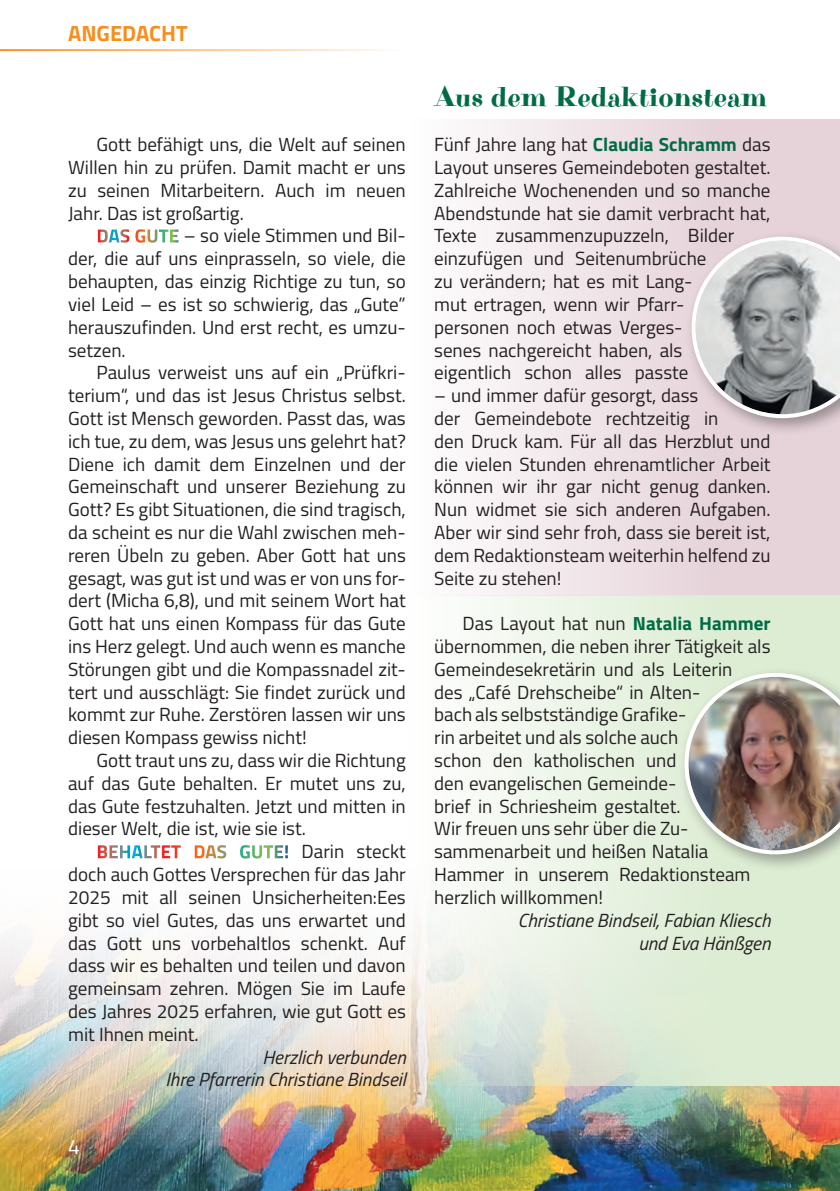
<style>
.page{position:relative;width:840px;height:1191px;background:#fff}
.page>*{position:absolute;margin:0;border:0;box-sizing:border-box;transform-origin:0 0}
.t1{font:29px "Purple Purse";color:#016c44}
.t2{font:700 22px "Titillium Web";color:#f68f1e}
.t3{font:21px "Titillium Web";color:#fff}
.t4{font:19px/22.8px "Titillium Web";color:#231f20;text-align:justify}
.t5{font:italic 19px/22.8px "Titillium Web";color:#231f20;text-align:right}
.s1{font-weight:700;color:#fff}
.s2{font-weight:700;color:#016c44}
</style>
<div class="page">
<hr style="left:0;top:49px;width:404px;height:2px;background:#f68f1e">
<img style="left:0;top:926px;width:839px;height:265px">
<div style="left:405px;top:119px;width:434px;height:476px;background:linear-gradient(to right,#fdfbfc,#e1cad3)"></div>
<svg style="left:405px;top:595px;width:434px;height:491px"></svg>
<div style="left:677px;top:666px;width:162px;height:206px;background:#231f20;opacity:.4"></div>
<img style="left:684px;top:673px;width:155px;height:181px">
<div style="left:684px;top:230px;width:155px;height:206px;background:#231f20;opacity:.4"></div>
<svg style="left:691px;top:237px;width:148px;height:181px;background:#b7b6b8"></svg>
<p class="t2" style="left:68px;top:16px;width:121px">ANGEDACHT</p>
<p class="t4" style="left:68px;top:132px;width:339px;text-indent:28px">Gott befähigt uns, die Welt auf seinen Willen hin zu prüfen. Damit macht er uns zu seinen Mitarbeitern. Auch im neuen Jahr. Das ist großartig.</p>
<p class="t4" style="left:68px;top:223px;width:339px;text-indent:28px"><span class="s1">DAS GUTE</span> – so viele Stimmen und Bil&shy;der, die auf uns einprasseln, so viele, die behaupten, das einzig Richtige zu tun, so viel Leid – es ist so schwierig, das „Gute” herauszufinden. Und erst recht, es umzu&shy;setzen.</p>
<p class="t4" style="left:68px;top:360px;width:339px;text-indent:28px">Paulus verweist uns auf ein „Prüfkri&shy;terium“, und das ist Jesus Christus selbst.<br>Gott ist Mensch geworden. Passt das, was ich tue, zu dem, was Jesus uns gelehrt hat?<br>Diene ich damit dem Einzelnen und der Gemeinschaft und unserer Beziehung zu Gott? Es gibt Situationen, die sind tragisch, da scheint es nur die Wahl zwischen meh&shy;reren Übeln zu geben. Aber Gott hat uns gesagt, was gut ist und was er von uns for&shy;dert (Micha 6,8), und mit seinem Wort hat Gott hat uns einen Kompass für das Gute ins Herz gelegt. Und auch wenn es manche Störungen gibt und die Kompassnadel zit&shy;tert und ausschlägt: Sie findet zurück und kommt zur Ruhe. Zerstören lassen wir uns diesen Kompass gewiss nicht!</p>
<p class="t4" style="left:68px;top:748px;width:339px;text-indent:28px">Gott traut uns zu, dass wir die Richtung auf das Gute behalten. Er mutet uns zu, das Gute festzuhalten. Jetzt und mitten in dieser Welt, die ist, wie sie ist.</p>
<p class="t4" style="left:68px;top:839px;width:339px;text-indent:28px"><span class="s1">BEHALTET DAS GUTE!</span> Darin steckt doch auch Gottes Versprechen für das Jahr 2025 mit all seinen Unsicherheiten:Ees gibt so viel Gutes, das uns erwartet und das Gott uns vorbehaltlos schenkt. Auf dass wir es behalten und teilen und davon gemeinsam zehren. Mögen Sie im Laufe des Jahres 2025 erfahren, wie gut Gott es mit Ihnen meint.</p>
<p class="t5" style="left:165px;top:1044px;width:242px">Herzlich verbunden<br>Ihre Pfarrerin Christiane Bindseil</p>
<p class="t3" style="left:68px;top:1131px;width:13px">4</p>
<h1 class="t1" style="left:435px;top:79px;width:333px">Aus dem Redaktionsteam</h1>
<p class="t4" style="left:434px;top:132px;width:338px;text-align:left">Fünf Jahre lang hat <span class="s2">Claudia Schramm</span> das Layout unseres Gemeindeboten gestaltet.<br>Zahlreiche Wochenenden und so manche Abendstunde hat sie damit verbracht hat, Texte zusammenzupuzzeln, Bilder einzufügen und Seitenumbrüche<br>zu verändern; hat es mit Lang-<br>mut ertragen, wenn wir Pfarr-<br>personen noch etwas Verges-<br>senes nachgereicht haben, als<br>eigentlich schon alles passte</p>
<p class="t4" style="left:434px;top:383px;width:338px;text-align:left">– und immer dafür gesorgt, dass<br>der Gemeindebote rechtzeitig in<br>den Druck kam. Für all das Herzblut und die vielen Stunden ehrenamtlicher Arbeit können wir ihr gar nicht genug danken.<br>Nun widmet sie sich anderen Aufgaben.<br>Aber wir sind sehr froh, dass sie bereit ist, dem Redaktionsteam weiterhin helfend zu Seite zu stehen!</p>
<p class="t4" style="left:434px;top:611px;width:338px;text-align:left;text-indent:28px">Das Layout hat nun <span class="s2">Natalia Hammer </span>übernommen, die neben ihrer Tätigkeit als<br>Gemeindesekretärin und als Leiterin<br>des „Café Drehscheibe“ in Alten-<br>bach als selbstständige Grafike-<br>rin arbeitet und als solche auch<br>schon den katholischen und<br>den evangelischen Gemeinde-<br>brief in Schriesheim gestaltet.<br>Wir freuen uns sehr über die Zu&shy;sammenarbeit und heißen Natalia<br>Hammer in unserem Redaktionsteam herzlich willkommen!</p>
<p class="t5" style="left:517px;top:907px;width:254px">Christiane Bindseil, Fabian Kliesch und Eva Hänßgen</p>
</div>
